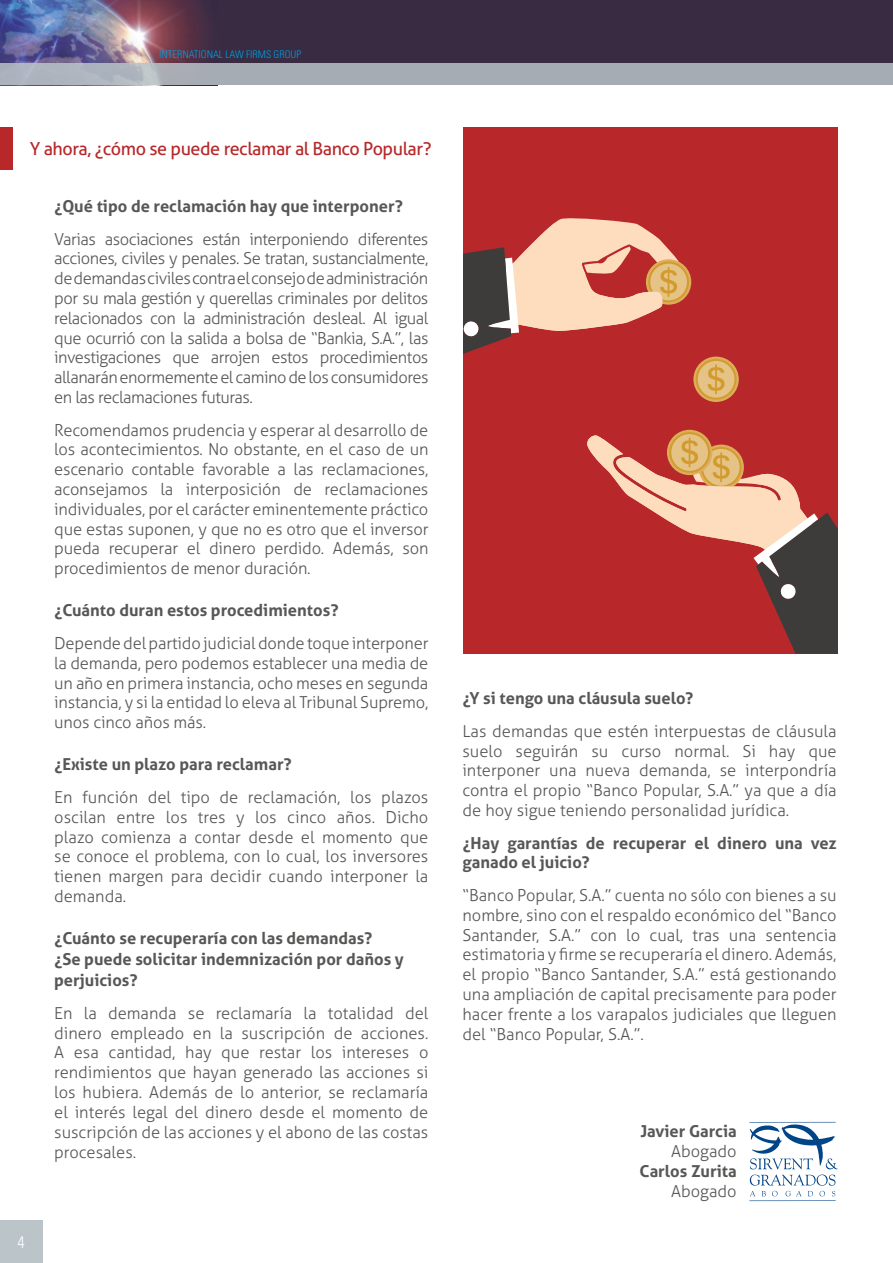
<style>
.page{position:relative;width:893px;height:1263px;background:#fff}
.page>*{position:absolute;margin:0;border:0;box-sizing:border-box;transform-origin:0 0}
.t1{font:18px "Aller";letter-spacing:-.025em;color:#b8282a}
.t2{font:300 16.5px/19.8px "Aller";color:#575756;text-align:justify}
.t3{font:700 16.5px/21px "Aller";color:#575756}
.t4{font:300 condensed 16.5px "Univers";color:#fff}
.t5{font:300 condensed 10.5px "Univers";color:#009fe3}
</style>
<div class="page">
<div style="left:0;top:0;width:893px;height:85px;background:#382b42"></div>
<img style="left:0;top:0;width:218px;height:64px">
<div style="left:0;top:1220px;width:43px;height:43px;background:#bac4c9"></div>
<div style="left:0;top:64px;width:893px;height:21px;background:#a6acb4"></div>
<div style="left:0;top:128px;width:13px;height:42px;background:#b8282a"></div>
<svg style="left:749px;top:1122px;width:89px;height:80px"></svg>
<div style="left:463px;top:128px;width:375px;height:526px;background:#b8282a"></div>
<svg style="left:667px;top:430px;width:45px;height:45px"></svg>
<svg style="left:669px;top:432px;width:41px;height:41px"></svg>
<svg style="left:693px;top:357px;width:46px;height:45px"></svg>
<svg style="left:696px;top:359px;width:40px;height:41px"></svg>
<div style="left:698px;top:361px;width:36px;height:37px;background:#e5c285;border-radius:50%"></div>
<svg style="left:708px;top:364px;width:17px;height:30px"></svg>
<svg style="left:646px;top:259px;width:45px;height:46px"></svg>
<svg style="left:648px;top:262px;width:41px;height:40px"></svg>
<div style="left:650px;top:264px;width:37px;height:36px;background:#e5c285;border-radius:50%"></div>
<svg style="left:463px;top:218px;width:217px;height:136px"></svg>
<svg style="left:587px;top:435px;width:251px;height:219px"></svg>
<p class="t5" style="left:159px;top:48px;width:143px">INTERNATIONAL LAW FIRMS GROUP</p>
<p class="t1" style="left:30px;top:138px;width:403px">Y ahora, ¿cómo se puede reclamar al Banco Popular?</p>
<p class="t3" style="left:54px;top:196px;width:350px">¿Qué tipo de reclamación hay que interponer?</p>
<p class="t2" style="left:54px;top:229px;width:376px">Varias asociaciones están interponiendo diferentes acciones, civiles y penales. Se tratan, sustancialmente, de demandas civiles contra el consejo de administración por su mala gestión y querellas criminales por delitos relacionados con la administración desleal. Al igual que ocurrió con la salida a bolsa de “Bankia, S.A.”, las investigaciones que arrojen estos procedimientos allanarán enormemente el camino de los consumidores en las reclamaciones futuras.</p>
<p class="t2" style="left:54px;top:420px;width:376px">Recomendamos prudencia y esperar al desarrollo de los acontecimientos. No obstante, en el caso de un escenario contable favorable a las reclamaciones, aconsejamos la interposición de reclamaciones individuales, por el carácter eminentemente práctico que estas suponen, y que no es otro que el inversor pueda recuperar el dinero perdido. Además, son procedimientos de menor duración.</p>
<p class="t3" style="left:54px;top:600px;width:286px">¿Cuánto duran estos procedimientos?</p>
<p class="t2" style="left:54px;top:633px;width:376px">Depende del partido judicial donde toque interponer la demanda, pero podemos establecer una media de un año en primera instancia, ocho meses en segunda instancia, y si la entidad lo eleva al Tribunal Supremo, unos cinco años más.</p>
<p class="t3" style="left:54px;top:754px;width:239px">¿Existe un plazo para reclamar?</p>
<p class="t2" style="left:54px;top:787px;width:376px">En función del tipo de reclamación, los plazos oscilan entre los tres y los cinco años. Dicho plazo comienza a contar desde el momento que se conoce el problema, con lo cual, los inversores tienen margen para decidir cuando interponer la demanda.</p>
<p class="t3" style="left:54px;top:928px;width:351px">¿Cuánto se recuperaría con las demandas?<br>¿Se puede solicitar indemnización por daños y perjuicios?</p>
<p class="t2" style="left:54px;top:1003px;width:376px">En la demanda se reclamaría la totalidad del dinero empleado en la suscripción de acciones.<br>A esa cantidad, hay que restar los intereses o rendimientos que hayan generado las acciones si los hubiera. Además de lo anterior, se reclamaría el interés legal del dinero desde el momento de suscripción de las acciones y el abono de las costas procesales.</p>
<p class="t4" style="left:18px;top:1232px;width:9px">4</p>
<p class="t3" style="left:462px;top:688px;width:232px">¿Y si tengo una cláusula suelo?</p>
<p class="t2" style="left:462px;top:721px;width:376px">Las demandas que estén interpuestas de cláusula suelo seguirán su curso normal. Si hay que interponer una nueva demanda, se interpondría contra el propio “Banco Popular, S.A.” ya que a día de hoy sigue teniendo personalidad jurídica.</p>
<p class="t3" style="left:462px;top:833px;width:376px;line-height:19.8px">¿Hay garantías de recuperar el dinero una vez ganado el juicio?</p>
<p class="t2" style="left:462px;top:885px;width:376px">“Banco Popular, S.A.” cuenta no sólo con bienes a su nombre, sino con el respaldo económico del “Banco Santander, S.A.” con lo cual, tras una sentencia estimatoria y firme se recuperaría el dinero. Además, el propio “Banco Santander, S.A.” está gestionando una ampliación de capital precisamente para poder hacer frente a los varapalos judiciales que lleguen del “Banco Popular, S.A.”.</p>
<p class="t3" style="left:640px;top:1121px;width:98px">Javier Garcia</p>
<p class="t2" style="left:671px;top:1141px;width:67px">Abogado</p>
<p class="t3" style="left:640px;top:1160px;width:99px">Carlos Zurita</p>
<p class="t2" style="left:671px;top:1181px;width:67px">Abogado</p>
</div>
